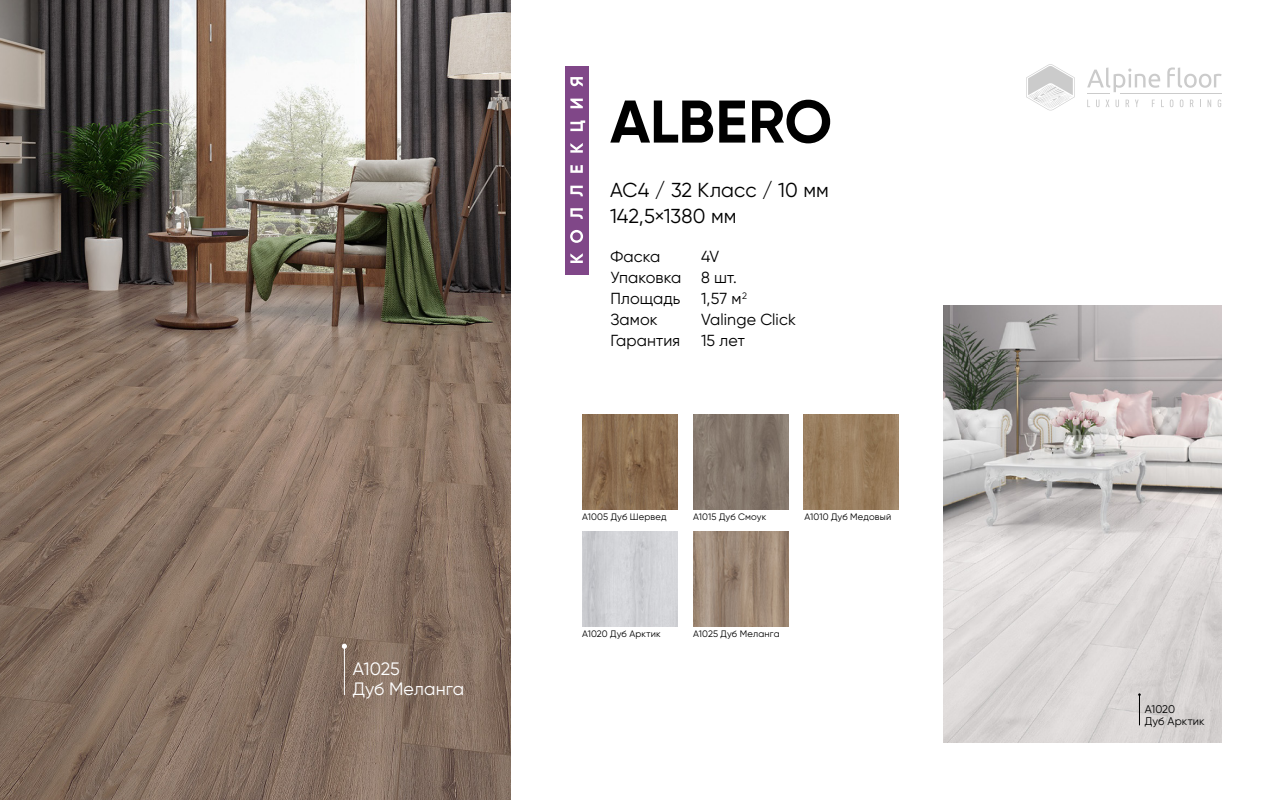
<style>
.page{position:relative;width:1280px;height:800px;background:#fff}
.page>*{position:absolute;margin:0;border:0;box-sizing:border-box;transform-origin:0 0}
.t1{font:700 60.1px "Gilroy";letter-spacing:-.005em;color:#000}
.t2{font:20.2px/25.5px "Gilroy";letter-spacing:.005em;color:#000}
.t3{font:17.9px/20px "Gilroy";color:#fff}
.t4{font:16px/21px "Gilroy";letter-spacing:.005em;color:#000}
.t5{font:11.2px/12.4px "Gilroy";letter-spacing:.01em;color:#000}
.t6{font:9.3px "Gilroy";letter-spacing:.015em;color:#000}
</style>
<div class="page">
<div style="left:565px;top:66px;width:23px;height:209px;background:#804788"></div>
<svg style="left:570px;top:253px;width:13px;height:10px"></svg>
<svg style="left:570px;top:230px;width:13px;height:13px"></svg>
<svg style="left:570px;top:208px;width:13px;height:11px"></svg>
<svg style="left:570px;top:186px;width:13px;height:10px"></svg>
<svg style="left:570px;top:165px;width:13px;height:8px"></svg>
<svg style="left:570px;top:143px;width:13px;height:10px"></svg>
<svg style="left:570px;top:120px;width:15px;height:11px"></svg>
<svg style="left:570px;top:99px;width:13px;height:9px"></svg>
<svg style="left:570px;top:77px;width:13px;height:10px"></svg>
<img style="left:0;top:0;width:510px;height:800px">
<svg style="left:1087px;top:67px;width:135px;height:27px"></svg>
<hr style="left:1120px;top:93px;width:102px;height:1px;background:#cbcbcb">
<svg style="left:1096px;top:100px;width:4px;height:7px"></svg>
<svg style="left:1106px;top:100px;width:4px;height:7px"></svg>
<svg style="left:1116px;top:100px;width:3px;height:7px"></svg>
<svg style="left:1126px;top:100px;width:3px;height:7px"></svg>
<svg style="left:1135px;top:100px;width:4px;height:7px"></svg>
<svg style="left:1170px;top:100px;width:3px;height:7px"></svg>
<svg style="left:1180px;top:100px;width:3px;height:7px"></svg>
<svg style="left:1190px;top:100px;width:4px;height:7px"></svg>
<svg style="left:1208px;top:100px;width:3px;height:7px"></svg>
<svg style="left:1218px;top:100px;width:3px;height:7px"></svg>
<svg style="left:1026px;top:64px;width:49px;height:46px"></svg>
<img style="left:582px;top:414px;width:95px;height:95px">
<img style="left:582px;top:531px;width:95px;height:95px">
<img style="left:693px;top:414px;width:95px;height:95px">
<img style="left:693px;top:531px;width:95px;height:95px">
<img style="left:804px;top:414px;width:95px;height:95px">
<hr style="left:344px;top:646px;width:1px;height:49px;background:#fff">
<svg style="left:342px;top:644px;width:5px;height:5px"></svg>
<img style="left:943px;top:306px;width:278px;height:437px">
<hr style="left:1139px;top:695px;width:1px;height:30px;background:#000">
<h3 class="t3" style="left:353px;top:658px;width:113px">A1025<br>Дуб Меланга</h3>
<h1 class="t1" style="left:610px;top:84px;width:223px">ALBERO</h1>
<h2 class="t2" style="left:610px;top:177px;width:220px">AC4 / 32 Класс / 10 мм<br>142,5×1380 мм</h2>
<h3 class="t4" style="left:610px;top:246px;width:72px">Фаска<br>Упаковка<br>Площадь<br>Замок<br>Гарантия</h3>
<h3 class="t4" style="left:701px;top:246px;width:96px">4V<br>8 шт.<br>1,57 м<sup>2<br></sup>Valinge Click<br>15 лет</h3>
<p class="t6" style="left:582px;top:511px;width:86px">A1005 Дуб Шервед</p>
<p class="t6" style="left:693px;top:511px;width:75px">A1015 Дуб Смоук</p>
<p class="t6" style="left:805px;top:511px;width:88px">A1010 Дуб Медовый</p>
<p class="t6" style="left:582px;top:628px;width:80px">A1020 Дуб Арктик</p>
<p class="t6" style="left:693px;top:628px;width:88px">A1025 Дуб Меланга</p>
<p class="t5" style="left:1145px;top:702px;width:61px">A1020<br>Дуб Арктик</p>
</div>
